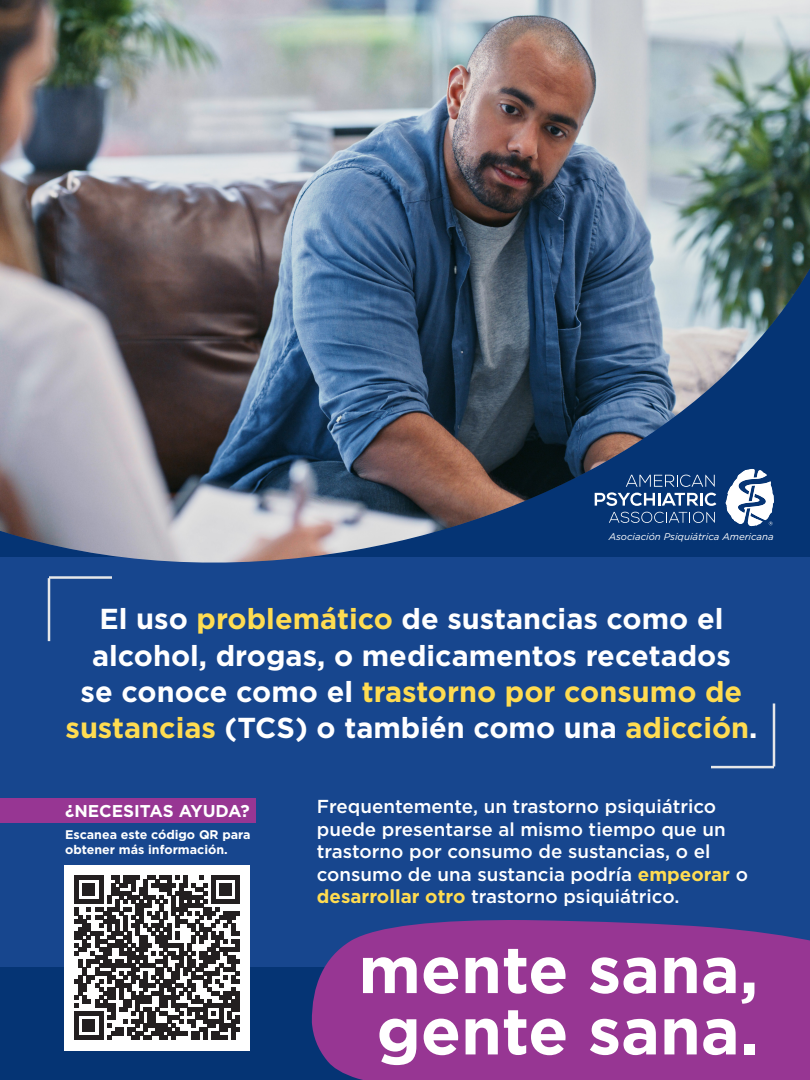
<style>
.page{position:relative;width:810px;height:1080px;background:#17468e}
.page>*{position:absolute;margin:0;border:0;box-sizing:border-box;transform-origin:0 0}
.t1{font:700 65.62px "Gotham";color:#fff}
.t2{font:700 28.88px/36.2px "Gotham";color:#fff;text-align:center}
.t3{font:500 18.75px/22.5px "Gotham";color:#fff}
.t4{font:700 17.06px "Gotham";color:#fff}
.t5{font:700 12.5px/15px "Gotham";color:#fff}
.t6{font:italic 9.69px "Gotham";color:#fff}
.s1{color:#ffdc51}
.s2{font-weight:700;color:#ffdc51}
</style>
<div class="page">
<div style="left:0;top:967px;width:810px;height:113px;background:#053474"></div>
<div style="left:64px;top:865px;width:186px;height:185px;background:#fff"></div>
<svg style="left:75px;top:876px;width:164px;height:164px"></svg>
<img style="left:0;top:0;width:810px;height:563px">
<div style="left:0;top:798px;width:255px;height:25px;background:#973693"></div>
<hr style="left:48px;top:578px;width:2px;height:63px;background:#e6e7e9">
<hr style="left:49px;top:576px;width:63px;height:3px;background:#e6e7e9">
<hr style="left:773px;top:703px;width:2px;height:63px;background:#e6e7e9">
<hr style="left:711px;top:766px;width:63px;height:2px;background:#e6e7e9">
<div style="left:312px;top:920px;width:498px;height:160px;background:#973693"></div>
<svg style="left:595px;top:475px;width:121px;height:31px;background:#406495"></svg>
<svg style="left:609px;top:512px;width:106px;height:11px"></svg>
<svg style="left:725px;top:469px;width:49px;height:57px;background:#92a6c2"></svg>
<p class="t6" style="left:609px;top:530px;width:167px">Asociación Psiquiátrica Americana</p>
<p class="t2" style="left:66px;top:601px;width:693px">El uso <span class="s1">problemático</span> de sustancias como el alcohol, drogas, o medicamentos recetados<br>se conoce como el <span class="s1">trastorno por consumo de sustancias</span> (TCS) o también como una <span class="s1">adicción</span>.</p>
<p class="t4" style="left:65px;top:800px;width:186px">¿NECESITAS AYUDA?</p>
<p class="t5" style="left:65px;top:827px;width:187px">Escanea este código QR para obtener más información.</p>
<p class="t3" style="left:317px;top:795px;width:433px">Frequentemente, un trastorno psiquiátrico puede presentarse al mismo tiempo que un trastorno por consumo de sustancias, o el consumo de una sustancia podría <span class="s2">empeorar</span> o <span class="s2">desarrollar otro</span> trastorno psiquiátrico.</p>
<p class="t1" style="left:359px;top:926px;width:402px">mente sana,</p>
<p class="t1" style="left:377px;top:988px;width:383px">gente sana.</p>
</div>
